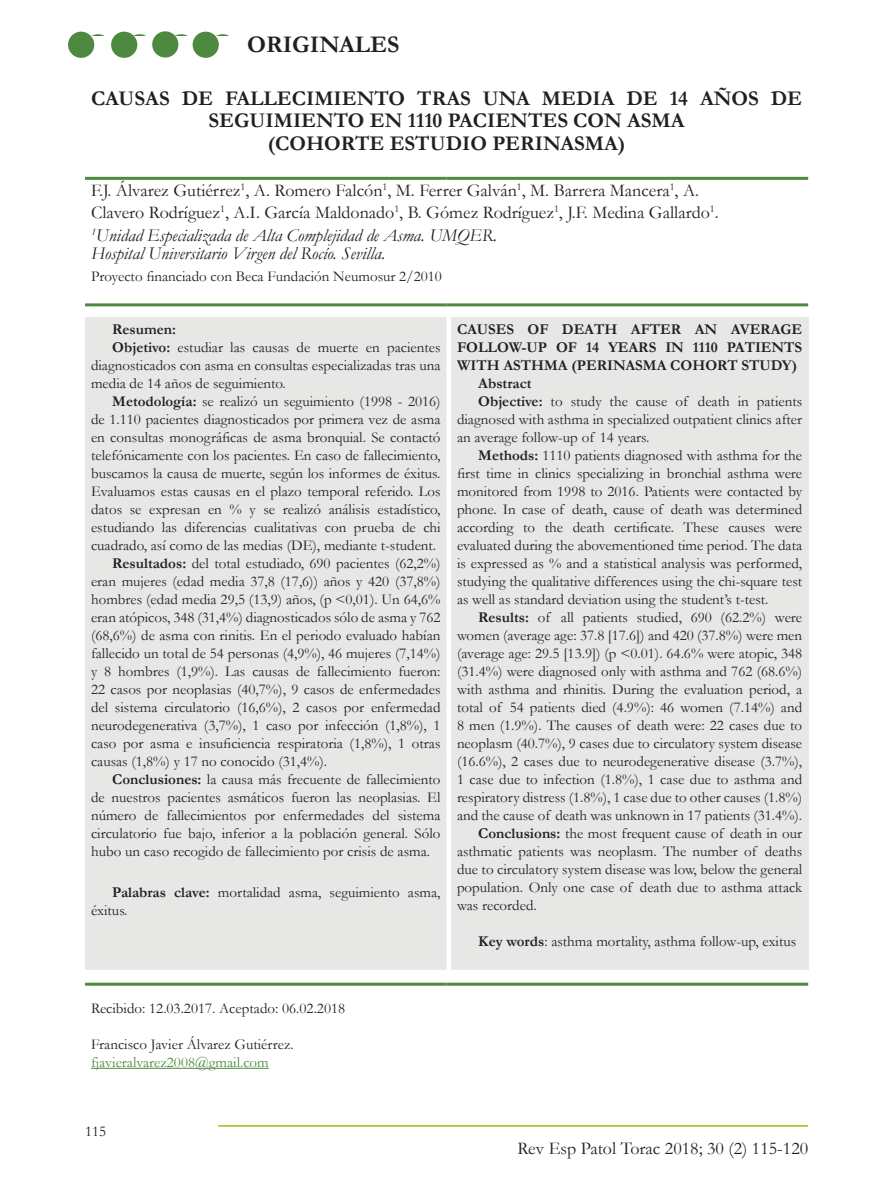
<style>
.page{position:relative;width:893px;height:1191px;background:#fff}
.page>*{position:absolute;margin:0;border:0;box-sizing:border-box;transform-origin:0 0}
.t1{font:700 24px "Garamond";color:#231f20}
.t2{font:700 21px/22.5px "Garamond";color:#231f20;text-align:center}
.t3{font:18px/22.2px "Garamond";color:#231f20}
.t4{font:italic 18px "Garamond";color:#231f20}
.t5{font:15px/18px "Garamond";color:#231f20}
.t6{font:700 15px "Garamond";color:#231f20}
.t7{font:15px "Garamond";color:#4d8a3f}
.s1{font-style:italic}
.s2{font-weight:700}
</style>
<div class="page">
<svg style="left:85px;top:34px;width:26px;height:26px"></svg>
<svg style="left:127px;top:34px;width:26px;height:26px"></svg>
<svg style="left:210px;top:34px;width:26px;height:26px"></svg>
<svg style="left:168px;top:34px;width:26px;height:26px"></svg>
<div style="left:85px;top:36px;width:723px;height:49px;background:#fff"></div>
<div style="left:152px;top:31px;width:26px;height:27px;background:#4d8a3f;border-radius:50%"></div>
<div style="left:68px;top:32px;width:26px;height:26px;background:#4d8a3f;border-radius:50%"></div>
<div style="left:111px;top:32px;width:26px;height:26px;background:#4d8a3f;border-radius:50%"></div>
<div style="left:193px;top:32px;width:26px;height:26px;background:#4d8a3f;border-radius:50%"></div>
<hr style="left:218px;top:1125px;width:590px;height:1px;background:#adc435">
<hr style="left:85px;top:177px;width:361px;height:3px;background:#4d8a3f">
<svg style="left:446px;top:177px;width:5px;height:3px"></svg>
<hr style="left:451px;top:177px;width:357px;height:3px;background:#4d8a3f">
<hr style="left:85px;top:303px;width:361px;height:3px;background:#4d8a3f">
<svg style="left:446px;top:303px;width:5px;height:3px"></svg>
<hr style="left:451px;top:303px;width:357px;height:3px;background:#4d8a3f">
<div style="left:85px;top:318px;width:723px;height:667px;background:#e7e7e6"></div>
<hr style="left:451px;top:982px;width:357px;height:3px;background:#4d8a3f">
<hr style="left:91px;top:1068px;width:178px;height:1px;background:#4d8a3f">
<h1 class="t1" style="left:247px;top:28px;width:154px">ORIGINALES</h1>
<h2 class="t2" style="left:91px;top:87px;width:713px">CAUSAS DE FALLECIMIENTO TRAS UNA MEDIA DE 14 AÑOS DE<br>SEGUIMIENTO EN 1110 PACIENTES CON ASMA<br>(COHORTE ESTUDIO PERINASMA)</h2>
<p class="t3" style="left:91px;top:179px;width:629px">F.J. Álvarez Gutiérrez<sup>1</sup>, A. Romero Falcón<sup>1</sup>, M. Ferrer Galván<sup>1</sup>, M. Barrera Mancera<sup>1</sup>, A.<br>Clavero Rodríguez<sup>1</sup>, A.I. García Maldonado<sup>1</sup>, B. Gómez Rodríguez<sup>1</sup>, J.F. Medina Gallardo<sup>1</sup>.<br><sup>1</sup><span class="s1">Unidad Especializada de Alta Complejidad de Asma. UMQER.</span></p>
<p class="t4" style="left:91px;top:241px;width:296px">Hospital Universitario Virgen del Rocío. Sevilla.</p>
<p class="t5" style="left:91px;top:267px;width:352px">Proyecto financiado con Beca Fundación Neumosur 2/2010</p>
<p class="t6" style="left:112px;top:319px;width:65px">Resumen:</p>
<p class="t5" style="left:112px;top:337px;width:330px"><span class="s2">Objetivo:</span> estudiar las causas de muerte en pacientes</p>
<p class="t5" style="left:91px;top:355px;width:351px">diagnosticados con asma en consultas especializadas tras una</p>
<p class="t5" style="left:91px;top:373px;width:196px">media de 14 años de seguimiento.</p>
<p class="t5" style="left:112px;top:391px;width:330px"><span class="s2">Metodología:</span> se realizó un seguimiento (1998 - 2016)</p>
<p class="t5" style="left:91px;top:409px;width:351px">de 1.110 pacientes diagnosticados por primera vez de asma</p>
<p class="t5" style="left:91px;top:427px;width:351px">en consultas monográficas de asma bronquial. Se contactó</p>
<p class="t5" style="left:91px;top:445px;width:351px">telefónicamente con los pacientes. En caso de fallecimiento,</p>
<p class="t5" style="left:91px;top:463px;width:351px">buscamos la causa de muerte, según los informes de éxitus.</p>
<p class="t5" style="left:91px;top:481px;width:351px">Evaluamos estas causas en el plazo temporal referido. Los</p>
<p class="t5" style="left:91px;top:499px;width:351px">datos se expresan en % y se realizó análisis estadístico,</p>
<p class="t5" style="left:91px;top:517px;width:351px">estudiando las diferencias cualitativas con prueba de chi</p>
<p class="t5" style="left:91px;top:535px;width:347px">cuadrado, así como de las medias (DE), mediante t-student.</p>
<p class="t5" style="left:112px;top:553px;width:330px"><span class="s2">Resultados:</span> del total estudiado, 690 pacientes (62,2%)</p>
<p class="t5" style="left:91px;top:571px;width:351px">eran mujeres (edad media 37,8 (17,6)) años y 420 (37,8%)</p>
<p class="t5" style="left:91px;top:589px;width:351px">hombres (edad media 29,5 (13,9) años, (p &lt;0,01). Un 64,6%</p>
<p class="t5" style="left:91px;top:607px;width:351px">eran atópicos, 348 (31,4%) diagnosticados sólo de asma y 762</p>
<p class="t5" style="left:91px;top:625px;width:351px">(68,6%) de asma con rinitis. En el periodo evaluado habían</p>
<p class="t5" style="left:91px;top:643px;width:351px">fallecido un total de 54 personas (4,9%), 46 mujeres (7,14%)</p>
<p class="t5" style="left:91px;top:661px;width:351px">y 8 hombres (1,9%). Las causas de fallecimiento fueron:</p>
<p class="t5" style="left:91px;top:679px;width:351px">22 casos por neoplasias (40,7%), 9 casos de enfermedades</p>
<p class="t5" style="left:91px;top:697px;width:351px">del sistema circulatorio (16,6%), 2 casos por enfermedad</p>
<p class="t5" style="left:91px;top:715px;width:351px">neurodegenerativa (3,7%), 1 caso por infección (1,8%), 1</p>
<p class="t5" style="left:91px;top:733px;width:351px">caso por asma e insuficiencia respiratoria (1,8%), 1 otras</p>
<p class="t5" style="left:91px;top:751px;width:238px">causas (1,8%) y 17 no conocido (31,4%).</p>
<p class="t5" style="left:112px;top:769px;width:330px"><span class="s2">Conclusiones:</span> la causa más frecuente de fallecimiento</p>
<p class="t5" style="left:91px;top:787px;width:351px">de nuestros pacientes asmáticos fueron las neoplasias. El</p>
<p class="t5" style="left:91px;top:805px;width:351px">número de fallecimientos por enfermedades del sistema</p>
<p class="t5" style="left:91px;top:823px;width:351px">circulatorio fue bajo, inferior a la población general. Sólo</p>
<p class="t5" style="left:91px;top:841px;width:341px">hubo un caso recogido de fallecimiento por crisis de asma.</p>
<p class="t5" style="left:91px;top:882px;width:351px;text-indent:21px"><span class="s2">Palabras clave:</span> mortalidad asma, seguimiento asma, éxitus.</p>
<p class="t6" style="left:457px;top:319px;width:347px">CAUSES OF DEATH AFTER AN AVERAGE</p>
<p class="t6" style="left:457px;top:337px;width:347px">FOLLOW-UP OF 14 YEARS IN 1110 PATIENTS</p>
<p class="t6" style="left:457px;top:355px;width:342px">WITH ASTHMA (PERINASMA COHORT STUDY)</p>
<p class="t6" style="left:478px;top:373px;width:55px">Abstract</p>
<p class="t5" style="left:478px;top:391px;width:325px"><span class="s2">Objective:</span> to study the cause of death in patients</p>
<p class="t5" style="left:457px;top:409px;width:347px">diagnosed with asthma in specialized outpatient clinics after</p>
<p class="t5" style="left:457px;top:427px;width:194px">an average follow-up of 14 years.</p>
<p class="t5" style="left:478px;top:445px;width:325px"><span class="s2">Methods:</span> 1110 patients diagnosed with asthma for the</p>
<p class="t5" style="left:457px;top:463px;width:347px">first time in clinics specializing in bronchial asthma were</p>
<p class="t5" style="left:457px;top:481px;width:347px">monitored from 1998 to 2016. Patients were contacted by</p>
<p class="t5" style="left:457px;top:499px;width:347px">phone. In case of death, cause of death was determined</p>
<p class="t5" style="left:457px;top:517px;width:347px">according to the death certificate. These causes were</p>
<p class="t5" style="left:457px;top:535px;width:347px">evaluated during the abovementioned time period. The data</p>
<p class="t5" style="left:457px;top:553px;width:347px">is expressed as % and a statistical analysis was performed,</p>
<p class="t5" style="left:457px;top:571px;width:347px">studying the qualitative differences using the chi-square test</p>
<p class="t5" style="left:457px;top:589px;width:313px">as well as standard deviation using the student’s t-test.</p>
<p class="t5" style="left:478px;top:607px;width:325px"><span class="s2">Results:</span> of all patients studied, 690 (62.2%) were</p>
<p class="t5" style="left:457px;top:625px;width:347px">women (average age: 37.8 [17.6]) and 420 (37.8%) were men</p>
<p class="t5" style="left:457px;top:643px;width:347px">(average age: 29.5 [13.9]) (p &lt;0.01). 64.6% were atopic, 348</p>
<p class="t5" style="left:457px;top:661px;width:347px">(31.4%) were diagnosed only with asthma and 762 (68.6%)</p>
<p class="t5" style="left:457px;top:679px;width:347px">with asthma and rhinitis. During the evaluation period, a</p>
<p class="t5" style="left:457px;top:697px;width:347px">total of 54 patients died (4.9%): 46 women (7.14%) and</p>
<p class="t5" style="left:457px;top:715px;width:347px">8 men (1.9%). The causes of death were: 22 cases due to</p>
<p class="t5" style="left:457px;top:733px;width:347px">neoplasm (40.7%), 9 cases due to circulatory system disease</p>
<p class="t5" style="left:457px;top:751px;width:347px">(16.6%), 2 cases due to neurodegenerative disease (3.7%),</p>
<p class="t5" style="left:457px;top:769px;width:347px">1 case due to infection (1.8%), 1 case due to asthma and</p>
<p class="t5" style="left:457px;top:787px;width:347px">respiratory distress (1.8%), 1 case due to other causes (1.8%)</p>
<p class="t5" style="left:457px;top:805px;width:347px">and the cause of death was unknown in 17 patients (31.4%).</p>
<p class="t5" style="left:478px;top:823px;width:325px"><span class="s2">Conclusions:</span> the most frequent cause of death in our</p>
<p class="t5" style="left:457px;top:841px;width:347px">asthmatic patients was neoplasm. The number of deaths</p>
<p class="t5" style="left:457px;top:859px;width:347px">due to circulatory system disease was low, below the general</p>
<p class="t5" style="left:457px;top:877px;width:347px">population. Only one case of death due to asthma attack</p>
<p class="t5" style="left:457px;top:895px;width:81px">was recorded.</p>
<p class="t5" style="left:478px;top:931px;width:319px"><span class="s2">Key words</span>: asthma mortality, asthma follow-up, exitus</p>
<p class="t5" style="left:91px;top:999px;width:256px">Recibido: 12.03.2017. Aceptado: 06.02.2018</p>
<p class="t5" style="left:91px;top:1035px;width:204px">Francisco Javier Álvarez Gutiérrez.</p>
<p class="t7" style="left:91px;top:1052px;width:179px">fjavieralvarez2008@gmail.com</p>
<p class="t5" style="left:85px;top:1122px;width:23px">115</p>
<p class="t3" style="left:517px;top:1136px;width:292px">Rev Esp Patol Torac 2018; 30 (2) 115-120</p>
</div>
